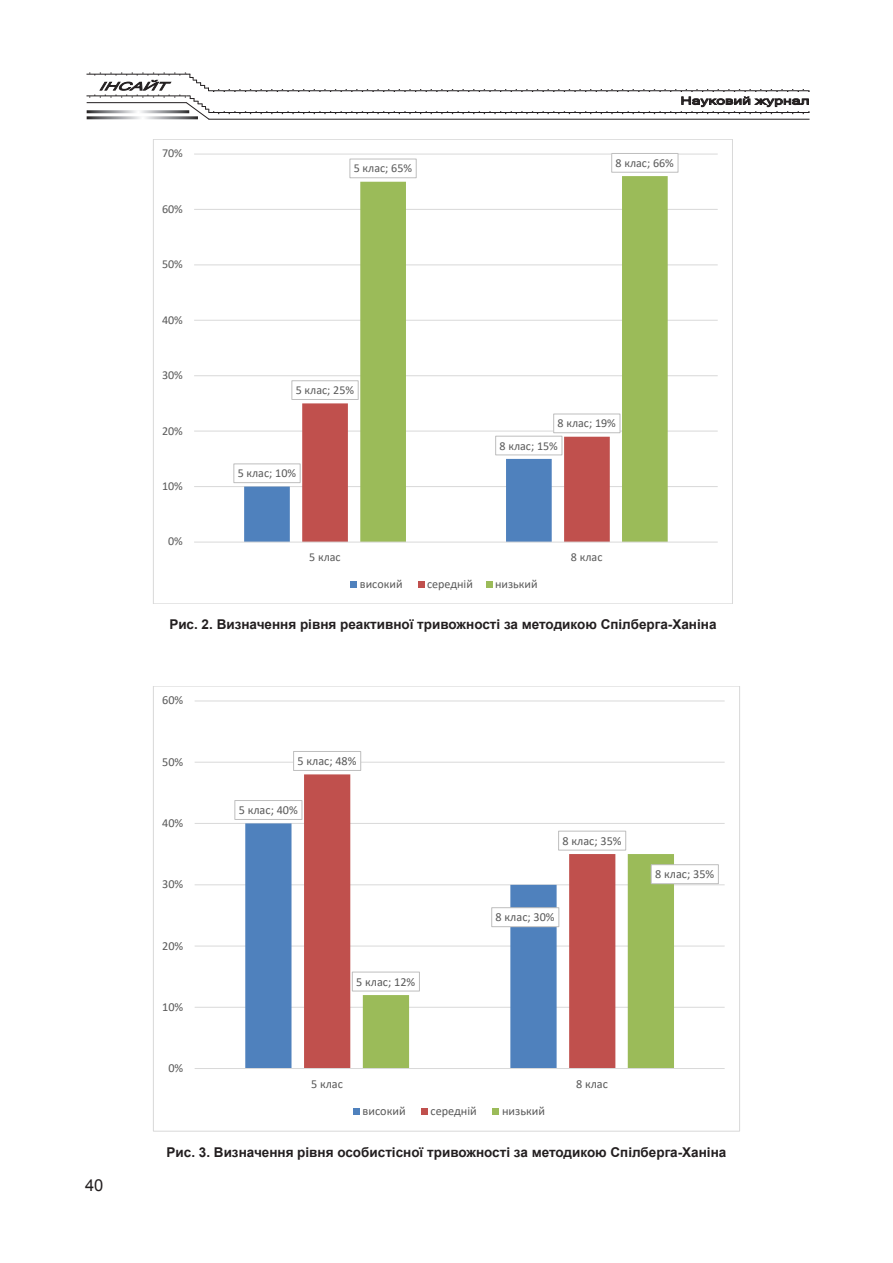
<style>
.page{position:relative;width:893px;height:1263px;background:#fff}
.page>*{position:absolute;margin:0;border:0;box-sizing:border-box;transform-origin:0 0}
.t1{font:16.5px "Arial";color:#231f20}
.Рисунок_подпись{font:700 13.5px "Arial";color:#231f20}
.t2{font:12.15px "Calibri";color:#595959}
.t3{font:12px "Calibri";color:#595959}
.t4{font:10.5px "Microsoft Sans Serif";color:#231f20;scale:1.5 1}
</style>
<div class="page">
<svg style="left:86px;top:73px;width:723px;height:47px"></svg>
<hr style="left:87px;top:110px;width:102px;height:3px;background:#fff">
<hr style="left:87px;top:116px;width:111px;height:3px;background:#fff">
<hr style="left:194px;top:486px;width:524px;height:1px;background:#d9d9d9">
<hr style="left:194px;top:431px;width:524px;height:1px;background:#d9d9d9">
<hr style="left:194px;top:375px;width:524px;height:1px;background:#d9d9d9">
<hr style="left:194px;top:320px;width:524px;height:1px;background:#d9d9d9">
<hr style="left:194px;top:264px;width:524px;height:1px;background:#d9d9d9">
<hr style="left:194px;top:209px;width:524px;height:1px;background:#d9d9d9">
<hr style="left:194px;top:154px;width:524px;height:1px;background:#d9d9d9">
<svg style="left:244px;top:403px;width:116px;height:139px"></svg>
<svg style="left:360px;top:176px;width:308px;height:366px"></svg>
<hr style="left:194px;top:542px;width:524px;height:1px;background:#d9d9d9">
<div style="left:234px;top:464px;width:66px;height:19px;background:#fff"></div>
<div style="left:233px;top:463px;width:68px;height:20px;border:1px solid #bfbfbf"></div>
<div style="left:496px;top:436px;width:66px;height:19px;background:#fff"></div>
<div style="left:495px;top:436px;width:67px;height:19px;border:1px solid #bfbfbf"></div>
<div style="left:291px;top:380px;width:68px;height:20px;border:1px solid #bfbfbf"></div>
<div style="left:554px;top:414px;width:66px;height:19px;background:#fff"></div>
<div style="left:553px;top:413px;width:67px;height:20px;border:1px solid #bfbfbf"></div>
<div style="left:349px;top:159px;width:68px;height:19px;border:1px solid #bfbfbf"></div>
<div style="left:611px;top:153px;width:67px;height:20px;border:1px solid #bfbfbf"></div>
<div style="left:350px;top:581px;width:7px;height:7px;background:#4f81bd"></div>
<div style="left:418px;top:581px;width:6px;height:7px;background:#c0504d"></div>
<div style="left:486px;top:581px;width:6px;height:7px;background:#9bbb59"></div>
<hr style="left:195px;top:1007px;width:530px;height:1px;background:#d9d9d9">
<hr style="left:195px;top:945px;width:530px;height:1px;background:#d9d9d9">
<hr style="left:195px;top:884px;width:530px;height:1px;background:#d9d9d9">
<hr style="left:195px;top:823px;width:530px;height:1px;background:#d9d9d9">
<hr style="left:195px;top:762px;width:530px;height:1px;background:#d9d9d9">
<hr style="left:195px;top:700px;width:530px;height:1px;background:#d9d9d9">
<svg style="left:245px;top:823px;width:59px;height:245px;fill:#4f81bd"></svg>
<svg style="left:304px;top:774px;width:311px;height:294px"></svg>
<svg style="left:363px;top:854px;width:311px;height:214px"></svg>
<hr style="left:195px;top:1068px;width:530px;height:1px;background:#d9d9d9">
<div style="left:234px;top:800px;width:68px;height:20px;border:1px solid #bfbfbf"></div>
<div style="left:492px;top:908px;width:67px;height:19px;background:#fff"></div>
<div style="left:491px;top:907px;width:68px;height:20px;border:1px solid #bfbfbf"></div>
<div style="left:294px;top:751px;width:67px;height:19px;background:#fff"></div>
<div style="left:293px;top:751px;width:68px;height:20px;border:1px solid #bfbfbf"></div>
<div style="left:559px;top:831px;width:67px;height:19px;background:#fff"></div>
<div style="left:558px;top:831px;width:68px;height:20px;border:1px solid #bfbfbf"></div>
<div style="left:352px;top:972px;width:67px;height:19px;background:#fff"></div>
<div style="left:352px;top:971px;width:68px;height:20px;border:1px solid #bfbfbf"></div>
<div style="left:651px;top:865px;width:67px;height:19px;background:#fff"></div>
<div style="left:651px;top:864px;width:68px;height:20px;border:1px solid #bfbfbf"></div>
<div style="left:353px;top:1108px;width:7px;height:7px;background:#4f81bd"></div>
<div style="left:421px;top:1108px;width:7px;height:7px;background:#c0504d"></div>
<div style="left:493px;top:1108px;width:6px;height:7px;background:#9bbb59"></div>
<p class="t1" style="left:85px;top:1174px;width:20px">40</p>
<p class="t3" style="left:162px;top:145px;width:22px">70%</p>
<p class="t3" style="left:162px;top:201px;width:22px">60%</p>
<p class="t3" style="left:162px;top:256px;width:22px">50%</p>
<p class="t3" style="left:162px;top:311px;width:22px">40%</p>
<p class="t3" style="left:162px;top:367px;width:22px">30%</p>
<p class="t3" style="left:162px;top:422px;width:22px">20%</p>
<p class="t3" style="left:162px;top:478px;width:22px">10%</p>
<p class="t3" style="left:168px;top:533px;width:16px">0%</p>
<p class="t3" style="left:354px;top:160px;width:60px">5 клас; 65%</p>
<p class="t3" style="left:296px;top:382px;width:60px">5 клас; 25%</p>
<p class="t3" style="left:238px;top:465px;width:60px">5 клас; 10%</p>
<p class="t4" style="left:680px;top:94px;width:88px">Науковий журнал</p>
<p class="t3" style="left:616px;top:155px;width:60px">8 клас; 66%</p>
<p class="t3" style="left:558px;top:415px;width:60px">8 клас; 19%</p>
<p class="t3" style="left:499px;top:437px;width:60px">8 клас; 15%</p>
<p class="t3" style="left:309px;top:549px;width:33px">5 клас</p>
<p class="t3" style="left:571px;top:549px;width:33px">8 клас</p>
<p class="t3" style="left:360px;top:576px;width:44px">високий</p>
<p class="t3" style="left:427px;top:576px;width:47px">середній</p>
<p class="t3" style="left:495px;top:576px;width:44px">низький</p>
<p class="Рисунок_подпись" style="left:169px;top:615px;width:549px">Рис. 2. Визначення рівня реактивної тривожності за методикою Спілберга-Ханіна</p>
<p class="t2" style="left:162px;top:692px;width:23px">60%</p>
<p class="t2" style="left:162px;top:753px;width:23px">50%</p>
<p class="t2" style="left:162px;top:814px;width:23px">40%</p>
<p class="t2" style="left:162px;top:876px;width:23px">30%</p>
<p class="t2" style="left:162px;top:937px;width:23px">20%</p>
<p class="t2" style="left:162px;top:998px;width:23px">10%</p>
<p class="t2" style="left:168px;top:1059px;width:16px">0%</p>
<p class="t2" style="left:297px;top:753px;width:61px">5 клас; 48%</p>
<p class="t2" style="left:239px;top:802px;width:61px">5 клас; 40%</p>
<p class="t2" style="left:356px;top:973px;width:61px">5 клас; 12%</p>
<p class="t2" style="left:562px;top:832px;width:61px">8 клас; 35%</p>
<p class="t2" style="left:496px;top:909px;width:61px">8 клас; 30%</p>
<p class="t2" style="left:655px;top:866px;width:61px">8 клас; 35%</p>
<p class="t2" style="left:311px;top:1075px;width:33px">5 клас</p>
<p class="t2" style="left:576px;top:1075px;width:33px">8 клас</p>
<p class="t2" style="left:362px;top:1102px;width:45px">високий</p>
<p class="t2" style="left:430px;top:1102px;width:48px">середній</p>
<p class="t2" style="left:502px;top:1102px;width:45px">низький</p>
<p class="Рисунок_подпись" style="left:167px;top:1143px;width:561px">Рис. 3. Визначення рівня особистісної тривожності за методикою Спілберга-Ханіна</p>
</div>
